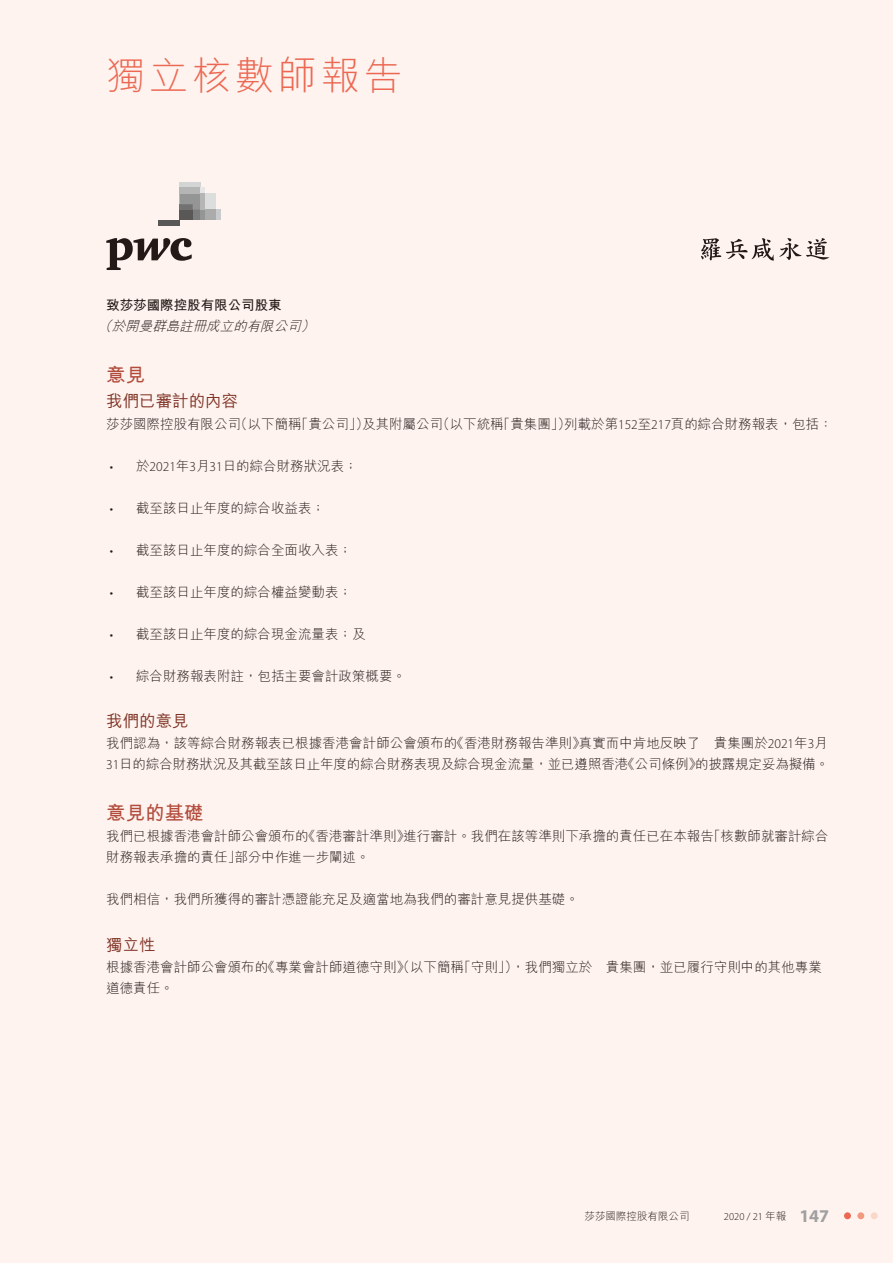
<style>
.page{position:relative;width:893px;height:1263px;background:#fef3ef}
.page>*{position:absolute;margin:0;border:0;box-sizing:border-box;transform-origin:0 0}
.t1{font:300 39px "M Hei HK";letter-spacing:.1em;color:#ec6852}
.t2{font:700 19.5px "M Hei HK";color:#b24c3c}
.t3{font:500 16.5px "M Hei HK";color:#803224}
.t4{font:300 13.5px/21px "M Hei HK";color:#231916}
.t5{font:italic 300 13.5px "M Hei HK";color:#231916}
.t6{font:700 13.5px "M Hei HK";color:#231916}
.t7{font:300 10.5px "Myriad Pro";color:#231916}
.t8{font:300 10.5px "M Hei HK";color:#231916}
.s1{font-family:"Myriad Pro"}
.s2{font-family:"M Hei HK"}
.s3{font-weight:700;font-size:18px;color:#a0a0a1}
</style>
<div class="page">
<div style="left:844px;top:1212px;width:7px;height:7px;background:#ec6852;border-radius:50%"></div>
<div style="left:857px;top:1212px;width:7px;height:7px;background:#f29a81;border-radius:50%"></div>
<div style="left:871px;top:1212px;width:7px;height:7px;background:#fad7c9;border-radius:50%"></div>
<svg style="left:106px;top:238px;width:86px;height:32px"></svg>
<div style="left:216px;top:210px;width:5px;height:10px;background:#c9cacb"></div>
<div style="left:205px;top:194px;width:11px;height:16px;background:#dcdddd"></div>
<div style="left:158px;top:220px;width:21px;height:6px;background:#595857"></div>
<div style="left:179px;top:210px;width:14px;height:10px;background:#595857"></div>
<div style="left:193px;top:210px;width:8px;height:10px;background:#7e7e7e"></div>
<hr style="left:201px;top:210px;width:4px;height:10px;background:#949595">
<div style="left:205px;top:210px;width:11px;height:10px;background:#ababac"></div>
<hr style="left:179px;top:183px;width:22px;height:4px;background:#d3d4d4">
<svg style="left:179px;top:187px;width:26px;height:23px"></svg>
<hr style="left:201px;top:194px;width:4px;height:16px;background:#b5b5b6">
<svg style="left:701px;top:238px;width:128px;height:23px"></svg>
<h1 class="t1" style="left:106px;top:48px;width:298px">獨立核數師報告</h1>
<p class="t6" style="left:106px;top:296px;width:177px">致莎莎國際控股有限公司股東</p>
<p class="t5" style="left:98px;top:317px;width:222px">（於開曼群島註冊成立的有限公司）</p>
<h2 class="t2" style="left:106px;top:360px;width:40px">意見</h2>
<p class="t3" style="left:106px;top:389px;width:133px">我們已審計的內容</p>
<p class="t4" style="left:106px;top:413px;width:728px">莎莎國際控股有限公司（以下簡稱「貴公司」）及其附屬公司（以下統稱「貴集團」）列載於第<span class="s1">152</span>至<span class="s1">217</span>頁的綜合財務報表，包括：</p>
<p class="t4" style="left:110px;top:455px;width:250px"><span class="s1">•</span> 於<span class="s1">2021</span>年<span class="s1">3</span>月<span class="s1">31</span>日的綜合財務狀況表；</p>
<p class="t4" style="left:110px;top:497px;width:217px"><span class="s1">•</span> 截至該日止年度的綜合收益表；</p>
<p class="t4" style="left:110px;top:539px;width:244px"><span class="s1">•</span> 截至該日止年度的綜合全面收入表；</p>
<p class="t4" style="left:110px;top:581px;width:244px"><span class="s1">•</span> 截至該日止年度的綜合權益變動表；</p>
<p class="t4" style="left:110px;top:623px;width:257px"><span class="s1">•</span> 截至該日止年度的綜合現金流量表；及</p>
<p class="t4" style="left:110px;top:665px;width:298px"><span class="s1">•</span> 綜合財務報表附註，包括主要會計政策概要。</p>
<p class="t3" style="left:106px;top:709px;width:84px">我們的意見</p>
<p class="t4" style="left:106px;top:732px;width:724px">我們認為，該等綜合財務報表已根據香港會計師公會頒布的《香港財務報告準則》真實而中肯地反映了 貴集團於<span class="s1">2021</span>年<span class="s1">3</span>月<br><span class="s1">31</span>日的綜合財務狀況及其截至該日止年度的綜合財務表現及綜合現金流量，並已遵照香港《公司條例》的披露規定妥為擬備。</p>
<h2 class="t2" style="left:106px;top:798px;width:99px">意見的基礎</h2>
<p class="t4" style="left:106px;top:825px;width:724px">我們已根據香港會計師公會頒布的《香港審計準則》進行審計。我們在該等準則下承擔的責任已在本報告「核數師就審計綜合財務報表承擔的責任」部分中作進一步闡述。</p>
<p class="t4" style="left:106px;top:888px;width:474px">我們相信，我們所獲得的審計憑證能充足及適當地為我們的審計意見提供基礎。</p>
<p class="t3" style="left:106px;top:932px;width:51px">獨立性</p>
<p class="t4" style="left:106px;top:956px;width:717px">根據香港會計師公會頒布的《專業會計師道德守則》（以下簡稱「守則」），我們獨立於 貴集團，並已履行守則中的其他專業道德責任。</p>
<p class="t8" style="left:585px;top:1208px;width:106px">莎莎國際控股有限公司</p>
<p class="t7" style="left:724px;top:1210px;width:107px">2020 / 21 <span class="s2">年報</span> <span class="s3">147</span></p>
</div>
